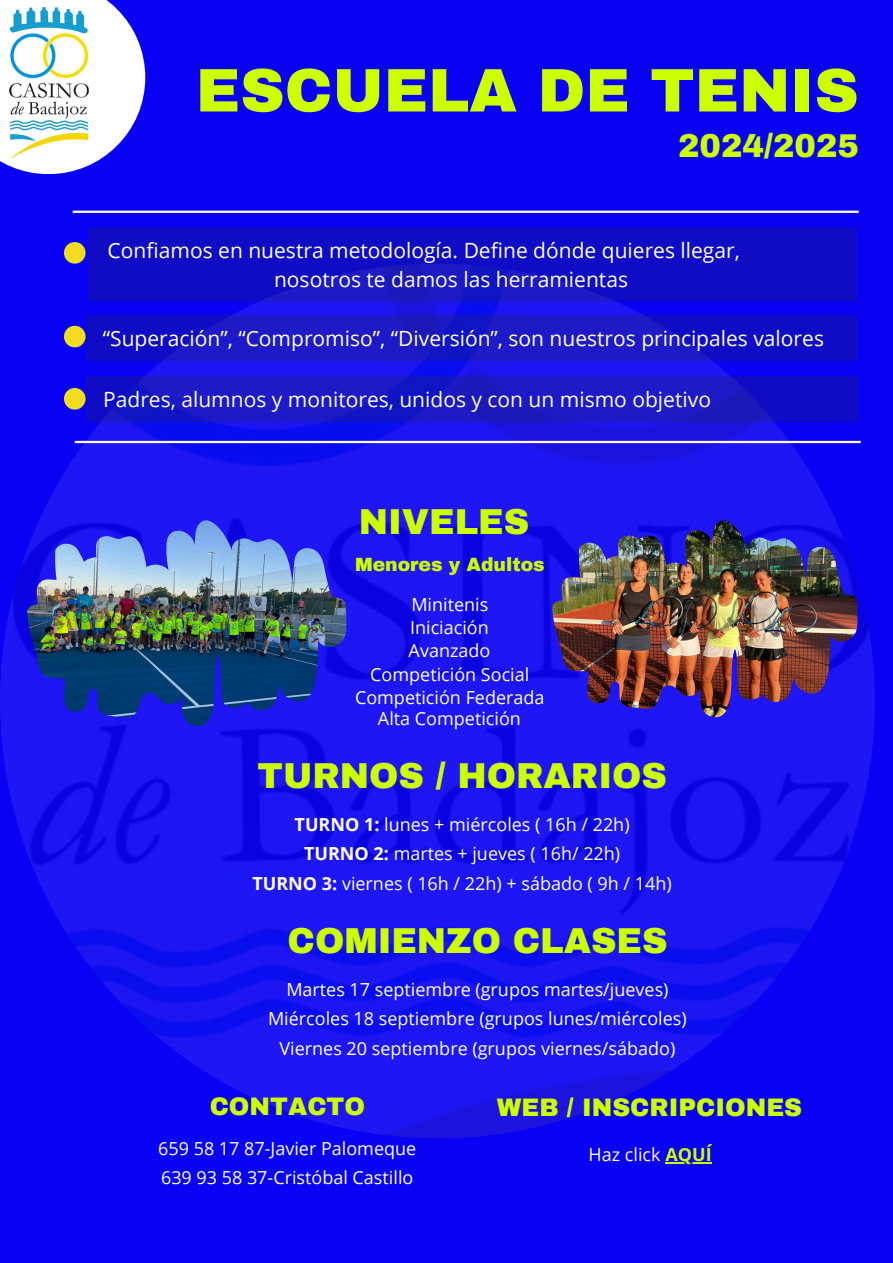
<style>
.page{position:relative;width:893px;height:1263px;background:#0901f3}
.page>*{position:absolute;margin:0;border:0;box-sizing:border-box;transform-origin:0 0}
.t1{font:900 61.5px "Archivo";color:#cf0}
.t2{font:900 35.25px "Archivo";color:#cf0}
.t3{font:900 32.25px "Archivo";color:#cf0}
.t4{font:900 24.75px "Archivo";color:#cf0}
.t5{font:21px/29.2px "Open Sans";color:#fff}
.t6{font:21px "Open Sans";color:#fcfdfc}
.t7{font:900 18.75px "Archivo";color:#cf0}
.t8{font:18px "Open Sans";color:#fff}
.t9{font:18px "Open Sans";color:#fcfdfc}
.s1{font-weight:700}
.s2{font-weight:700;color:#cf0}
</style>
<div class="page">
<svg style="left:0;top:0;width:145px;height:174px"></svg>
<img style="left:9px;top:8px;width:79px;height:150px">
<img style="left:0;top:264px;width:875px;height:874px;border-radius:50%">
<svg style="left:64px;top:326px;width:21px;height:21px"></svg>
<svg style="left:64px;top:388px;width:21px;height:21px"></svg>
<hr style="left:73px;top:211px;width:785px;height:2px;background:#fff">
<hr style="left:75px;top:441px;width:786px;height:2px;background:#fff">
<img style="left:552px;top:520px;width:305px;height:198px">
<img style="left:27px;top:520px;width:319px;height:207px">
<svg style="left:64px;top:242px;width:21px;height:21px"></svg>
<svg style="left:88px;top:227px;width:769px;height:75px;background:#110ec5"></svg>
<div style="left:86px;top:376px;width:772px;height:45px;background:#1f246f;opacity:.34"></div>
<div style="left:86px;top:315px;width:771px;height:46px;background:#1f246f;opacity:.34"></div>
<hr style="left:665px;top:1162px;width:46px;height:1px;background:#cf0">
<p class="t1" style="left:196px;top:57px;width:664px">ESCUELA DE TENIS</p>
<p class="t3" style="left:678px;top:129px;width:183px">2024/2025</p>
<p class="t5" style="left:274px;top:235px;width:467px;text-indent:-166px">Confiamos en nuestra metodología. Define dónde quieres llegar, nosotros te damos las herramientas</p>
<p class="t5" style="left:103px;top:323px;width:722px">“Superación”, “Compromiso”, “Diversión”, son nuestros principales valores</p>
<p class="t6" style="left:103px;top:384px;width:609px">Padres, alumnos y monitores, unidos y con un mismo objetivo</p>
<h3 class="t2" style="left:359px;top:503px;width:172px">NIVELES</h3>
<h5 class="t7" style="left:355px;top:554px;width:191px">Menores y Adultos</h5>
<h5 class="t8" style="left:411px;top:591px;width:78px">Minitenis</h5>
<p class="t8" style="left:410px;top:615px;width:80px">Iniciación</p>
<p class="t8" style="left:408px;top:638px;width:83px">Avanzado</p>
<p class="t8" style="left:370px;top:661px;width:161px">Competición Social</p>
<h5 class="t8" style="left:355px;top:685px;width:191px">Competición Federada</h5>
<p class="t9" style="left:378px;top:706px;width:144px">Alta Competición</p>
<p class="t2" style="left:258px;top:757px;width:411px">TURNOS / HORARIOS</p>
<p class="t8" style="left:295px;top:812px;width:336px"><span class="s1">TURNO 1:</span> lunes + miércoles ( 16h / 22h)</p>
<p class="t8" style="left:304px;top:841px;width:318px"><span class="s1">TURNO 2:</span> martes + jueves ( 16h/ 22h)</p>
<p class="t8" style="left:252px;top:871px;width:421px"><span class="s1">TURNO 3:</span> viernes ( 16h / 22h) + sábado ( 9h / 14h)</p>
<h2 class="t2" style="left:288px;top:921px;width:381px">COMIENZO CLASES</h2>
<p class="t8" style="left:286px;top:976px;width:384px">Martes 17 septiembre (grupos martes/jueves)</p>
<p class="t8" style="left:268px;top:1006px;width:420px">Miércoles 18 septiembre (grupos lunes/miércoles)</p>
<p class="t8" style="left:279px;top:1035px;width:397px">Viernes 20 septiembre (grupos viernes/sábado)</p>
<h2 class="t4" style="left:210px;top:1093px;width:157px">CONTACTO</h2>
<p class="t8" style="left:158px;top:1136px;width:259px">659 58 17 87-Javier Palomeque</p>
<p class="t8" style="left:161px;top:1165px;width:254px">639 93 58 37-Cristóbal Castillo</p>
<p class="t4" style="left:497px;top:1094px;width:307px">WEB / INSCRIPCIONES</p>
<h4 class="t8" style="left:588px;top:1141px;width:125px">Haz click <span class="s2">AQUÍ</span></h4>
</div>
